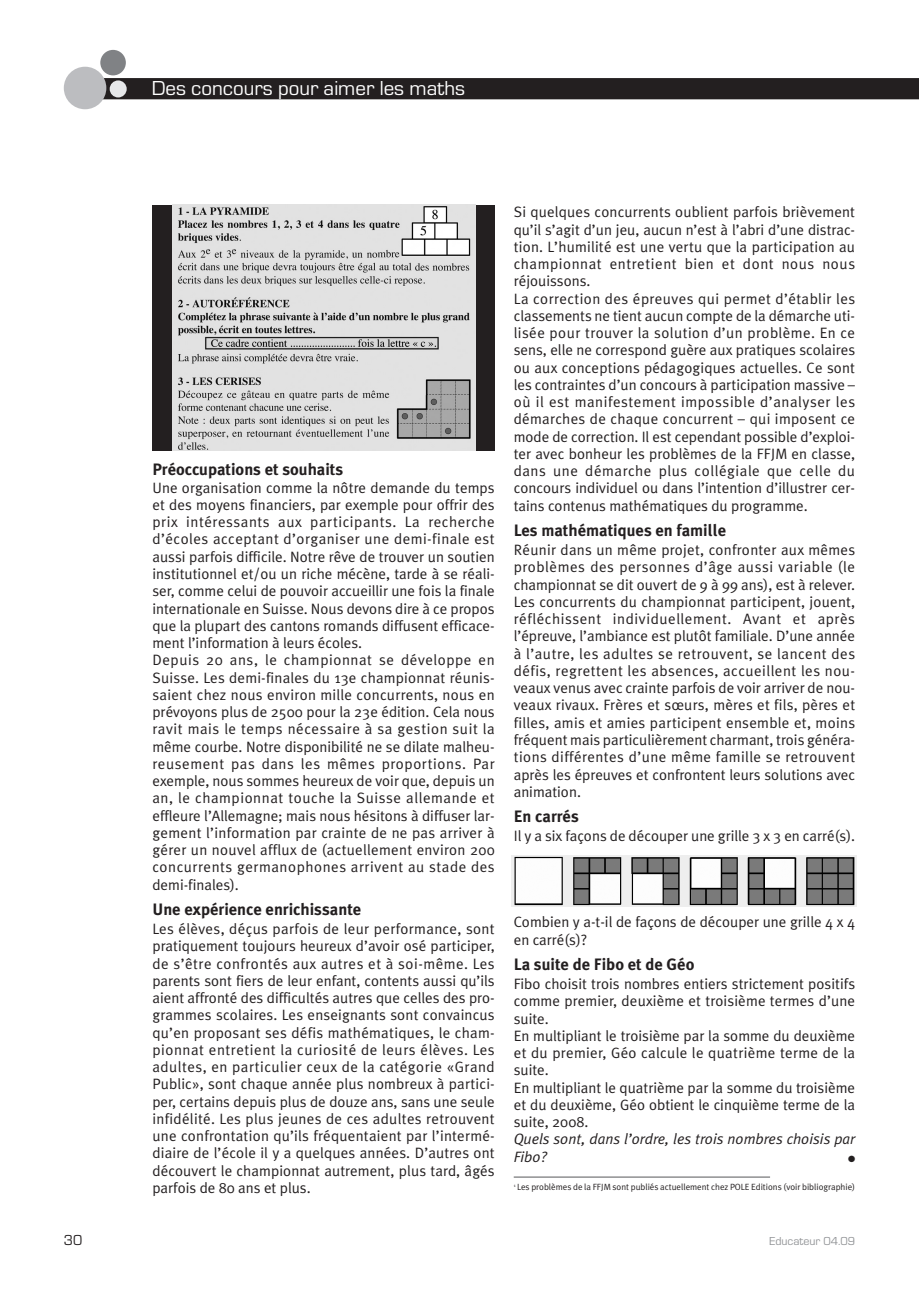
<style>
.page{position:relative;width:919px;height:1289px;background:#fff}
.page>*{position:absolute;margin:0;border:0;box-sizing:border-box;transform-origin:0 0}
.t1{font:21px "Eurostile";color:#fff}
.t2{font:700 16.5px "Meta Plus";color:#231f20}
.t3{font:15px/17.2px "Meta Plus Normal";letter-spacing:.005em;color:#231f20}
.t4{font:italic 15px/17.2px "Meta Plus Normal";color:#231f20}
.t5{font:15px "Eurostile";color:#231f20}
.t6{font:12px "Eurostile";color:#939598}
.t7{font:9px "Meta Plus Normal";color:#231f20}
.t8{font:9px "Zapf Dingbats";color:#231f20}
</style>
<div class="page">
<div style="left:68px;top:78px;width:850px;height:21px;background:#231f20"></div>
<div style="left:64px;top:67px;width:42px;height:42px;background:#bcbdc0;border-radius:50%"></div>
<div style="left:100px;top:50px;width:26px;height:25px;background:#808285;border-radius:50%"></div>
<div style="left:110px;top:80px;width:17px;height:17px;background:#e6e7e9;border-radius:50%"></div>
<hr style="left:513px;top:1176px;width:257px;height:1px;background:#57585a">
<img style="left:511px;top:855px;width:345px;height:51px">
<div style="left:152px;top:205px;width:342px;height:246px;background:#231f20"></div>
<img style="left:172px;top:205px;width:303px;height:246px">
<h1 class="t1" style="left:152px;top:81px;width:315px">Des concours pour aimer les maths</h1>
<p class="t2" style="left:152px;top:463px;width:192px">Préoccupations et souhaits</p>
<p class="t3" style="left:152px;top:480px;width:344px">Une organisation comme la nôtre demande du temps et des moyens financiers, par exemple pour offrir des prix intéressants aux participants. La recherche d’écoles acceptant d’organiser une demi-finale est aussi parfois difficile. Notre rêve de trouver un soutien institutionnel et/ou un riche mécène, tarde à se réali&shy;ser, comme celui de pouvoir accueillir une fois la finale internationale en Suisse. Nous devons dire à ce propos que la plupart des cantons romands diffusent efficace&shy;ment l’information à leurs écoles.<br>Depuis 20 ans, le championnat se développe en Suisse. Les demi-finales du 13e championnat réunis&shy;saient chez nous environ mille concurrents, nous en prévoyons plus de 2500 pour la 23e édition. Cela nous ravit mais le temps nécessaire à sa gestion suit la même courbe. Notre disponibilité ne se dilate malheu&shy;reusement pas dans les mêmes proportions. Par exemple, nous sommes heureux de voir que, depuis un an, le championnat touche la Suisse allemande et effleure l’Allemagne; mais nous hésitons à diffuser lar&shy;gement l’information par crainte de ne pas arriver à gérer un nouvel afflux de (actuellement environ 200 concurrents germanophones arrivent au stade des demi-finales).</p>
<p class="t2" style="left:152px;top:902px;width:210px">Une expérience enrichissante</p>
<p class="t3" style="left:152px;top:921px;width:344px;text-align:justify">Les élèves, déçus parfois de leur performance, sont pratiquement toujours heureux d’avoir osé participer, de s’être confrontés aux autres et à soi-même. Les parents sont fiers de leur enfant, contents aussi qu’ils aient affronté des difficultés autres que celles des pro&shy;grammes scolaires. Les enseignants sont convaincus qu’en proposant ses défis mathématiques, le cham&shy;pionnat entretient la curiosité de leurs élèves. Les adultes, en particulier ceux de la catégorie «Grand Public», sont chaque année plus nombreux à partici&shy;per, certains depuis plus de douze ans, sans une seule infidélité. Les plus jeunes de ces adultes retrouvent une confrontation qu’ils fréquentaient par l’intermé&shy;diaire de l’école il y a quelques années. D’autres ont découvert le championnat autrement, plus tard, âgés parfois de 80 ans et plus.</p>
<p class="t3" style="left:513px;top:205px;width:343px">Si quelques concurrents oublient parfois brièvement qu’il s’agit d’un jeu, aucun n’est à l’abri d’une distrac&shy;tion. L’humilité est une vertu que la participation au championnat entretient bien et dont nous nous réjouissons.<br>La correction des épreuves qui permet d’établir les classements ne tient aucun compte de la démarche uti&shy;lisée pour trouver la solution d’un problème. En ce sens, elle ne correspond guère aux pratiques scolaires ou aux conceptions pédagogiques actuelles. Ce sont les contraintes d’un concours à participation massive – où il est manifestement impossible d’analyser les démarches de chaque concurrent – qui imposent ce mode de correction. Il est cependant possible d’exploi&shy;ter avec bonheur les problèmes de la FFJM en classe, dans une démarche plus collégiale que celle du concours individuel ou dans l’intention d’illustrer cer&shy;tains contenus mathématiques du programme.</p>
<p class="t2" style="left:513px;top:523px;width:214px">Les mathématiques en famille</p>
<p class="t3" style="left:513px;top:542px;width:343px;text-align:justify">Réunir dans un même projet, confronter aux mêmes problèmes des personnes d’âge aussi variable (le championnat se dit ouvert de 9 à 99 ans), est à relever.<br>Les concurrents du championnat participent, jouent, réfléchissent individuellement. Avant et après l’épreuve, l’ambiance est plutôt familiale. D’une année à l’autre, les adultes se retrouvent, se lancent des défis, regrettent les absences, accueillent les nou&shy;veaux venus avec crainte parfois de voir arriver de nou&shy;veaux rivaux. Frères et sœurs, mères et fils, pères et filles, amis et amies participent ensemble et, moins fréquent mais particulièrement charmant, trois généra&shy;tions différentes d’une même famille se retrouvent après les épreuves et confrontent leurs solutions avec animation.</p>
<p class="t2" style="left:513px;top:809px;width:67px">En carrés</p>
<p class="t3" style="left:513px;top:828px;width:343px">Il y a six façons de découper une grille 3 x 3 en carré(s).</p>
<p class="t3" style="left:513px;top:914px;width:343px">Combien y a-t-il de façons de découper une grille 4 x 4 en carré(s)?</p>
<p class="t2" style="left:513px;top:957px;width:182px">La suite de Fibo et de Géo</p>
<p class="t3" style="left:513px;top:976px;width:343px">Fibo choisit trois nombres entiers strictement positifs comme premier, deuxième et troisième termes d’une suite.<br>En multipliant le troisième par la somme du deuxième et du premier, Géo calcule le quatrième terme de la suite.<br>En multipliant le quatrième par la somme du troisième et du deuxième, Géo obtient le cinquième terme de la suite, 2008.</p>
<p class="t4" style="left:513px;top:1131px;width:343px">Quels sont, dans l’ordre, les trois nombres choisis par<br>Fibo?</p>
<p class="t8" style="left:848px;top:1153px;width:9px">●</p>
<p class="t7" style="left:513px;top:1183px;width:343px"><sup>1</sup> Les problèmes de la FFJM sont publiés actuellement chez POLE Editions (voir bibliographie)</p>
<p class="t5" style="left:64px;top:1234px;width:20px">30</p>
<p class="t6" style="left:769px;top:1236px;width:87px">Educateur 04.09</p>
</div>
